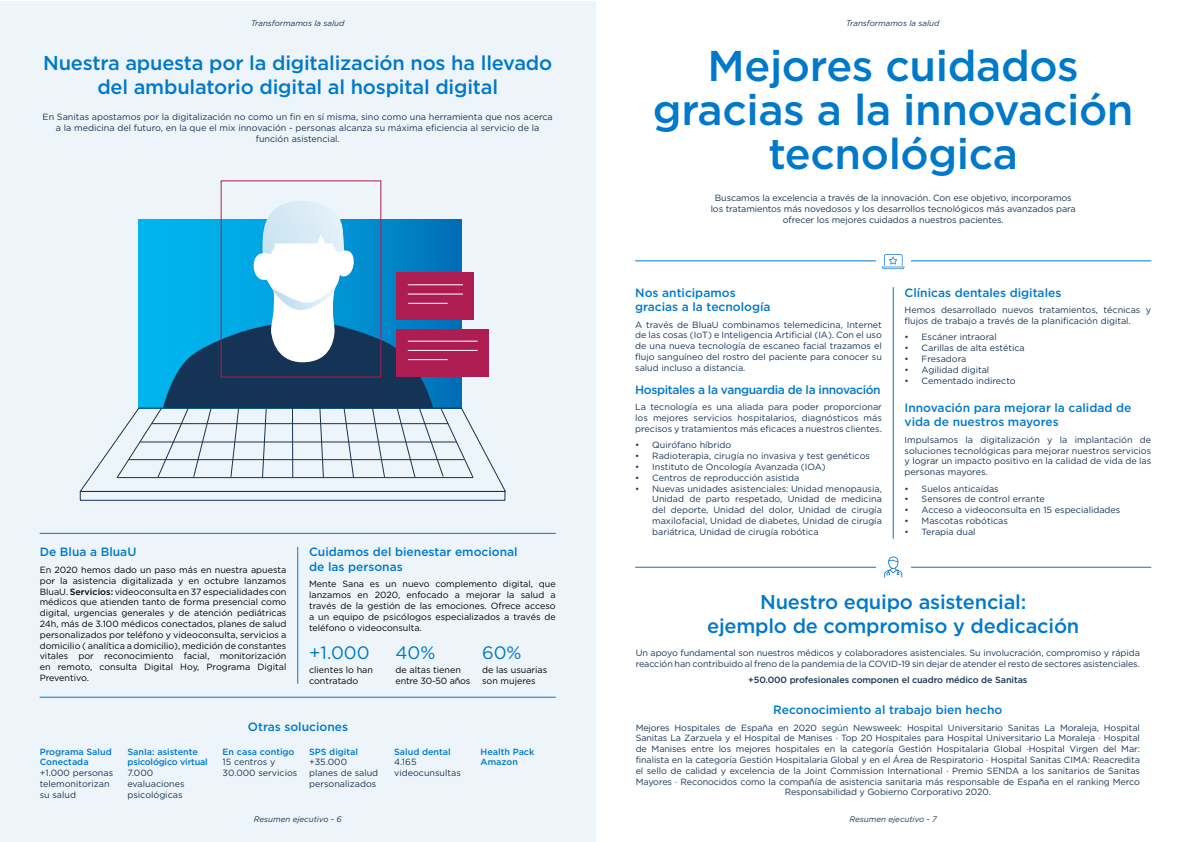
<style>
.page{position:relative;width:1191px;height:842px;background:#fff}
.page>*{position:absolute;margin:0;border:0;box-sizing:border-box;transform-origin:0 0}
.t1{font:500 43px/44px "Gotham";letter-spacing:-.01em;color:#0079c8;text-align:center}
.t2{font:500 20px/24px "Gotham";letter-spacing:-.01em;color:#0079c8;text-align:center}
.t3{font:18px "Gotham";color:#0079c8}
.t4{font:500 12px/14.4px "Gotham";color:#0079c8}
.t5{font:500 12px "Gotham";letter-spacing:-.03em;color:#0079c8}
.t6{font:9px/10.8px "Gotham";letter-spacing:-.01em;color:#173558}
.t7{font:9px/10.8px "Gotham";color:#000}
.t8{font:500 9px/10.8px "Gotham";color:#0079c8}
.t9{font:500 9px "Gotham";letter-spacing:-.01em;color:#173558}
.t10{font:500 9px/10.8px "Gotham";letter-spacing:-.02em;color:#0079c8}
.t11{font:italic 8px "Gotham";color:#173558}
.s1{font-weight:500}
</style>
<div class="page">
<div style="left:0;top:1px;width:595px;height:840px;background:#edf5fa"></div>
<hr style="left:635px;top:567px;width:516px;height:1px;background:#0079c8">
<div style="left:876px;top:554px;width:34px;height:23px;background:#fff"></div>
<hr style="left:893px;top:287px;width:1px;height:252px;background:#0079c8">
<hr style="left:635px;top:261px;width:516px;height:1px;background:#0079c8">
<hr style="left:40px;top:533px;width:516px;height:1px;background:#0079c8">
<hr style="left:40px;top:697px;width:516px;height:1px;background:#0079c8">
<hr style="left:297px;top:547px;width:1px;height:137px;background:#0079c8">
<svg style="left:884px;top:556px;width:18px;height:21px"></svg>
<div style="left:876px;top:249px;width:34px;height:24px;background:#fff"></div>
<svg style="left:882px;top:254px;width:22px;height:15px"></svg>
<div style="left:80px;top:491px;width:425px;height:10px;border:1px solid #153354"></div>
<svg style="left:79px;top:201px;width:427px;height:291px"></svg>
<div style="left:397px;top:329px;width:92px;height:47px;background:#ae1d52"></div>
<hr style="left:408px;top:341px;width:69px;height:1px;background:#fff">
<hr style="left:408px;top:350px;width:69px;height:1px;background:#fff">
<hr style="left:408px;top:359px;width:39px;height:1px;background:#fff">
<div style="left:397px;top:273px;width:77px;height:47px;background:#ae1d52"></div>
<hr style="left:408px;top:284px;width:55px;height:1px;background:#fff">
<hr style="left:408px;top:294px;width:55px;height:1px;background:#fff">
<hr style="left:408px;top:303px;width:39px;height:1px;background:#fff">
<p class="t11" style="left:251px;top:18px;width:95px">Transformamos la salud</p>
<p class="t11" style="left:846px;top:18px;width:95px">Transformamos la salud</p>
<h2 class="t2" style="left:43px;top:51px;width:511px">Nuestra apuesta por la digitalización nos ha llevado del ambulatorio digital al hospital digital</h2>
<h1 class="t1" style="left:653px;top:43px;width:482px">Mejores cuidados gracias a la innovación tecnológica</h1>
<p class="t6" style="left:43px;top:111px;width:512px;text-align:center">En Sanitas apostamos por la digitalización no como un fin en sí misma, sino como una herramienta que nos acerca a la medicina del futuro, en la que el mix innovación - personas alcanza su máxima eficiencia al servicio de la función asistencial.</p>
<p class="t6" style="left:710px;top:192px;width:366px;text-align:center">Buscamos la excelencia a través de la innovación. Con ese objetivo, incorporamos los tratamientos más novedosos y los desarrollos tecnológicos más avanzados para ofrecer los mejores cuidados a nuestros pacientes.</p>
<h3 class="t4" style="left:40px;top:545px;width:98px">De Blua a BluaU</h3>
<p class="t7" style="left:40px;top:564px;width:248px;text-align:justify">En 2020 hemos dado un paso más en nuestra apuesta por la asistencia digitalizada y en octubre lanzamos BluaU. <span class="s1">Servicios:</span> videoconsulta en 37 especialidades con médicos que atienden tanto de forma presencial como digital, urgencias generales y de atención pediátricas 24h, más de 3.100 médicos conectados, planes de salud personalizados por teléfono y videoconsulta, servicios a domicilio ( analítica a domicilio), medición de constantes vitales por reconocimiento facial, monitorización en remoto, consulta Digital Hoy, Programa Digital Preventivo.</p>
<h3 class="t4" style="left:309px;top:545px;width:210px">Cuidamos del bienestar emocional de las personas</h3>
<p class="t7" style="left:309px;top:579px;width:248px;text-align:justify">Mente Sana es un nuevo complemento digital, que lanzamos en 2020, enfocado a mejorar la salud a través de la gestión de las emociones. Ofrece acceso a un equipo de psicólogos especializados a través de teléfono o videoconsulta.</p>
<h3 class="t3" style="left:309px;top:643px;width:62px">+1.000</h3>
<p class="t7" style="left:309px;top:664px;width:65px">clientes lo han contratado</p>
<h3 class="t3" style="left:395px;top:643px;width:41px">40%</h3>
<p class="t7" style="left:395px;top:664px;width:76px">de altas tienen entre 30-50 años</p>
<h3 class="t3" style="left:482px;top:643px;width:41px">60%</h3>
<p class="t7" style="left:482px;top:664px;width:67px">de las usuarias son mujeres</p>
<p class="t8" style="left:40px;top:746px;width:74px">Programa Salud<br>Conectada</p>
<p class="t6" style="left:40px;top:767px;width:75px">+1.000 personas telemonitorizan su salud</p>
<p class="t10" style="left:127px;top:746px;width:82px">SanIa: asistente psicológico virtual</p>
<p class="t6" style="left:127px;top:767px;width:59px">7.000 evaluaciones psicológicas</p>
<h3 class="t4" style="left:248px;top:719px;width:102px">Otras soluciones</h3>
<p class="t8" style="left:223px;top:746px;width:73px">En casa contigo</p>
<p class="t6" style="left:223px;top:757px;width:76px">15 centros y<br>30.000 servicios</p>
<p class="t8" style="left:309px;top:746px;width:51px">SPS digital</p>
<p class="t6" style="left:309px;top:757px;width:71px">+35.000 planes de salud personalizados</p>
<p class="t8" style="left:394px;top:746px;width:58px">Salud dental</p>
<p class="t6" style="left:394px;top:757px;width:68px">4.165 videocunsultas</p>
<p class="t8" style="left:480px;top:746px;width:55px">Health Pack<br>Amazon</p>
<h3 class="t4" style="left:635px;top:285px;width:137px">Nos anticipamos gracias a la tecnología</h3>
<p class="t6" style="left:635px;top:319px;width:248px;text-align:justify">A través de BluaU combinamos telemedicina, Internet de las cosas (IoT) e Inteligencia Artificial (IA). Con el uso de una nueva tecnología de escaneo facial trazamos el flujo sanguíneo del rostro del paciente para conocer su salud incluso a distancia.</p>
<h3 class="t5" style="left:635px;top:382px;width:247px">Hospitales a la vanguardia de la innovación</h3>
<p class="t6" style="left:635px;top:402px;width:248px;text-align:justify">La tecnología es una aliada para poder proporcionar los mejores servicios hospitalarios, diagnósticos más precisos y tratamientos más eficaces a nuestros clientes.</p>
<p class="t6" style="left:635px;top:440px;width:98px">• Quirófano híbrido</p>
<p class="t6" style="left:635px;top:450px;width:236px">• Radioterapia, cirugía no invasiva y test genéticos</p>
<p class="t6" style="left:635px;top:461px;width:192px">• Instituto de Oncología Avanzada (IOA)</p>
<p class="t6" style="left:635px;top:472px;width:166px">• Centros de reproducción asistida</p>
<p class="t6" style="left:652px;top:483px;width:231px;text-align:justify;text-indent:-17px">• Nuevas unidades asistenciales: Unidad menopausia, Unidad de parto respetado, Unidad de medicina del deporte, Unidad del dolor, Unidad de cirugía maxilofacial, Unidad de diabetes, Unidad de cirugía bariátrica, Unidad de cirugía robótica</p>
<h3 class="t4" style="left:904px;top:285px;width:158px">Clínicas dentales digitales</h3>
<p class="t6" style="left:904px;top:304px;width:248px">Hemos desarrollado nuevos tratamientos, técnicas y flujos de trabajo a través de la planificación digital.</p>
<p class="t6" style="left:904px;top:332px;width:94px">• Escáner intraoral</p>
<p class="t6" style="left:904px;top:342px;width:122px">• Carillas de alta estética</p>
<p class="t6" style="left:904px;top:353px;width:63px">• Fresadora</p>
<p class="t6" style="left:904px;top:364px;width:86px">• Agilidad digital</p>
<p class="t6" style="left:904px;top:375px;width:113px">• Cementado indirecto</p>
<h3 class="t4" style="left:904px;top:400px;width:228px">Innovación para mejorar la calidad de vida de nuestros mayores</h3>
<p class="t6" style="left:904px;top:434px;width:248px;text-align:justify">Impulsamos la digitalización y la implantación de soluciones tecnológicas para mejorar nuestros servicios y lograr un impacto positivo en la calidad de vida de las personas mayores.</p>
<p class="t6" style="left:904px;top:483px;width:96px">• Suelos anticaídas</p>
<p class="t6" style="left:904px;top:494px;width:142px">• Sensores de control errante</p>
<p class="t6" style="left:904px;top:504px;width:217px">• Acceso a videoconsulta en 15 especialidades</p>
<p class="t6" style="left:904px;top:515px;width:105px">• Mascotas robóticas</p>
<p class="t6" style="left:904px;top:526px;width:73px">• Terapia dual</p>
<h2 class="t2" style="left:707px;top:589px;width:374px">Nuestro equipo asistencial:<br>ejemplo de compromiso y dedicación</h2>
<p class="t6" style="left:635px;top:647px;width:506px">Un apoyo fundamental son nuestros médicos y colaboradores asistenciales. Su involucración, compromiso y rápida reacción han contribuido al freno de la pandemia de la COVID-19 sin dejar de atender el resto de sectores asistenciales.</p>
<p class="t9" style="left:748px;top:674px;width:281px">+50.000 profesionales componen el cuadro médico de Sanitas</p>
<h3 class="t4" style="left:773px;top:703px;width:231px">Reconocimiento al trabajo bien hecho</h3>
<p class="t6" style="left:635px;top:722px;width:506px;text-align:center">Mejores Hospitales de España en 2020 según Newsweek: Hospital Universitario Sanitas La Moraleja, Hospital Sanitas La Zarzuela y el Hospital de Manises · Top 20 Hospitales para Hospital Universitario La Moraleja · Hospital de Manises entre los mejores hospitales en la categoría Gestión Hospitalaria Global ·Hospital Virgen del Mar: finalista en la categoría Gestión Hospitalaria Global y en el Área de Respiratorio · Hospital Sanitas CIMA: Reacredita el sello de calidad y excelencia de la Joint Commission International · Premio SENDA a los sanitarios de Sanitas Mayores · Reconocidos como la compañía de asistencia sanitaria más responsable de España en el ranking Merco Responsabilidad y Gobierno Corporativo 2020.</p>
<p class="t11" style="left:254px;top:814px;width:89px">Resumen ejecutivo - 6</p>
<p class="t11" style="left:849px;top:814px;width:89px">Resumen ejecutivo - 7</p>
</div>
